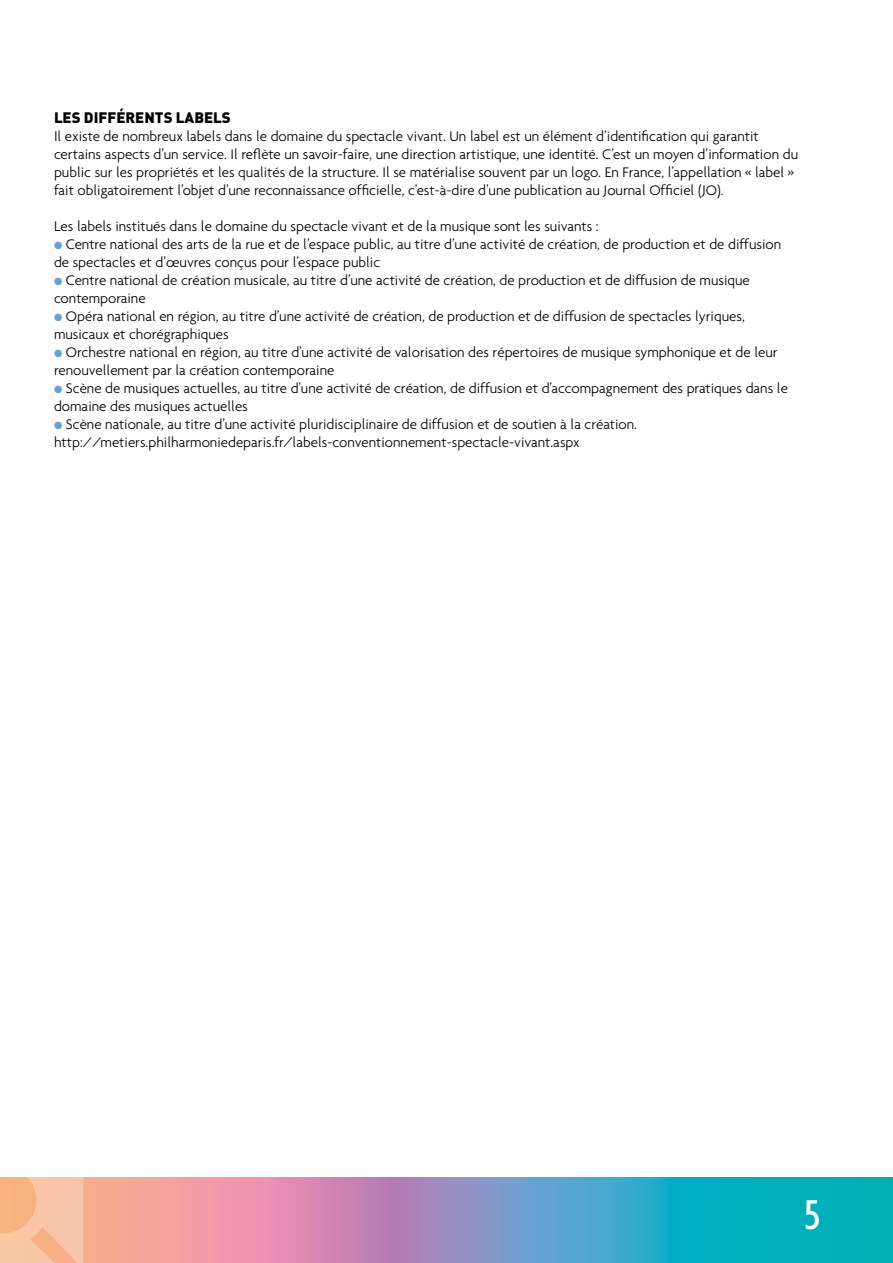
<style>
.page{position:relative;width:893px;height:1263px;background:#fff}
.page>*{position:absolute;margin:0;border:0;box-sizing:border-box;transform-origin:0 0}
.t1{font:500 condensed 45px "Agenda";color:#fff}
.t2{font:300 15px/18px "Agenda";color:#000}
.t3{font:15px "DIN Black Alternate";color:#000}
.s1{color:#67a2d4}
</style>
<div class="page">
<svg style="left:165px;top:1178px;width:728px;height:85px;background:#6f9dbc"></svg>
<svg style="left:0;top:1177px;width:165px;height:86px;background:#f6b397"></svg>
<p class="t3" style="left:54px;top:107px;width:178px">LES DIFFÉRENTS LABELS</p>
<p class="t2" style="left:54px;top:127px;width:746px">Il existe de nombreux labels dans le domaine du spectacle vivant. Un label est un élément d’identification qui garantit certains aspects d’un service. Il reflète un savoir-faire, une direction artistique, une identité. C’est un moyen d’information du public sur les propriétés et les qualités de la structure. Il se matérialise souvent par un logo. En France, l’appellation « label » fait obligatoirement l’objet d’une reconnaissance officielle, c’est-à-dire d’une publication au Journal Officiel (JO).</p>
<p class="t2" style="left:54px;top:217px;width:546px">Les labels institués dans le domaine du spectacle vivant et de la musique sont les suivants :</p>
<p class="t2" style="left:54px;top:235px;width:729px"><span class="s1">●</span> Centre national des arts de la rue et de l’espace public, au titre d’une activité de création, de production et de diffusion de spectacles et d’œuvres conçus pour l’espace public</p>
<p class="t2" style="left:54px;top:271px;width:697px"><span class="s1">●</span> Centre national de création musicale, au titre d’une activité de création, de production et de diffusion de musique contemporaine</p>
<p class="t2" style="left:54px;top:307px;width:692px"><span class="s1">●</span> Opéra national en région, au titre d’une activité de création, de production et de diffusion de spectacles lyriques, musicaux et chorégraphiques</p>
<p class="t2" style="left:54px;top:343px;width:725px"><span class="s1">●</span> Orchestre national en région, au titre d’une activité de valorisation des répertoires de musique symphonique et de leur renouvellement par la création contemporaine</p>
<p class="t2" style="left:54px;top:379px;width:735px"><span class="s1">●</span> Scène de musiques actuelles, au titre d’une activité de création, de diffusion et d’accompagnement des pratiques dans le domaine des musiques actuelles</p>
<p class="t2" style="left:54px;top:415px;width:585px"><span class="s1">●</span> Scène nationale, au titre d’une activité pluridisciplinaire de diffusion et de soutien à la création. http://metiers.philharmoniedeparis.fr/labels-conventionnement-spectacle-vivant.aspx</p>
<h1 class="t1" style="left:804px;top:1189px;width:18px">5</h1>
</div>
